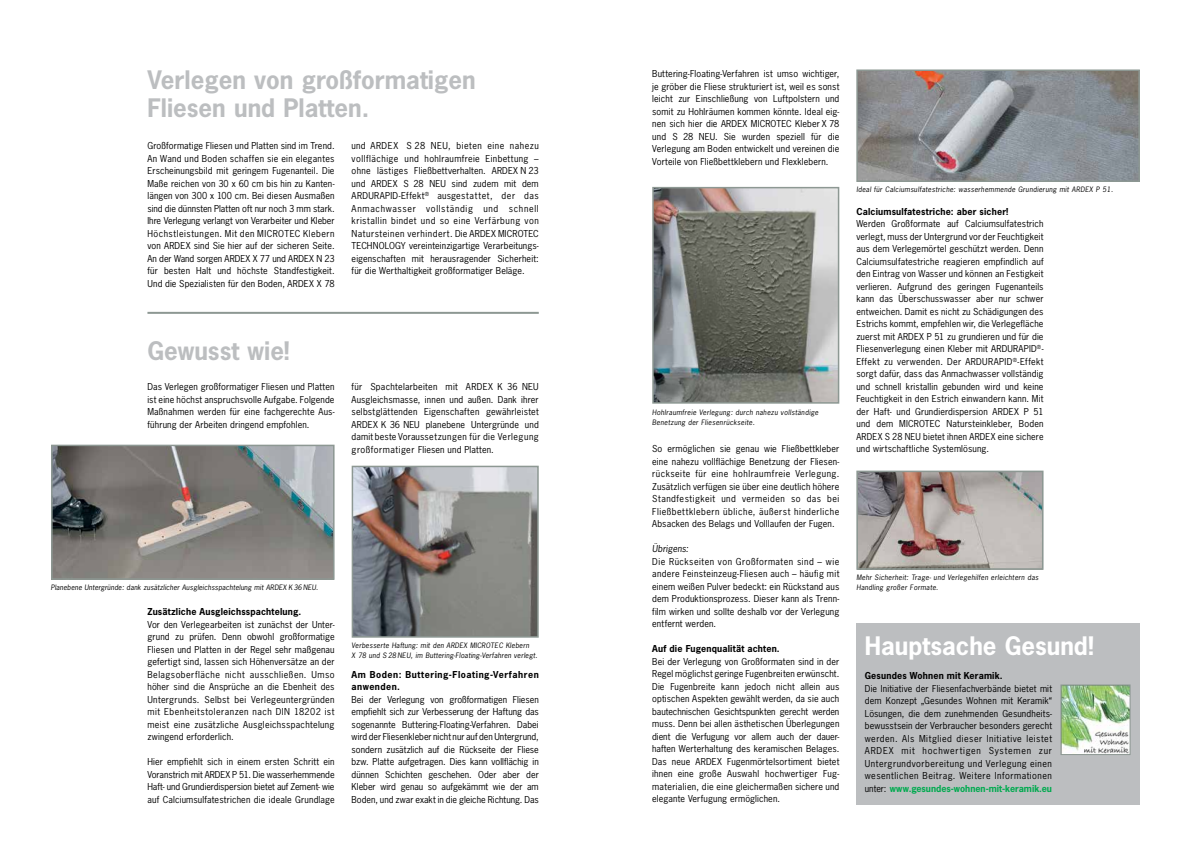
<style>
.page{position:relative;width:1191px;height:842px;background:#fff}
.page>*{position:absolute;margin:0;border:0;box-sizing:border-box;transform-origin:0 0}
.t1{font:700 24px/28px "News Gothic";color:#bcbec0}
.t2{font:700 24px "News Gothic";color:#fff}
.t3{font:9px/12.5px "News Gothic";letter-spacing:.015em;color:#000;text-align:justify}
.t4{font:700 9px "News Gothic";letter-spacing:.02em;color:#000}
.t5{font:700 9px/12.5px "News Gothic";letter-spacing:.055em;color:#000}
.t6{font:italic 9px "News Gothic";letter-spacing:.01em;color:#000}
.t7{font:italic 7px/10px "News Gothic Std";letter-spacing:.04em;color:#000}
.t8{font:italic 7px "News Gothic Std";letter-spacing:.02em;color:#000}
.s1{font-weight:700;color:#00aa4f}
</style>
<div class="page">
<div style="left:856px;top:624px;width:284px;height:181px;background:#bcbec0"></div>
<img style="left:1062px;top:687px;width:66px;height:66px">
<div style="left:1060px;top:685px;width:70px;height:70px;border:1px solid #8d9893"></div>
<img style="left:859px;top:72px;width:277px;height:107px">
<div style="left:856px;top:69px;width:283px;height:113px;border:2px solid #8d9893"></div>
<img style="left:54px;top:448px;width:277px;height:129px">
<div style="left:51px;top:445px;width:283px;height:135px;border:2px solid #8d9893"></div>
<img style="left:355px;top:469px;width:181px;height:166px">
<div style="left:352px;top:466px;width:187px;height:172px;border:2px solid #8d9893"></div>
<img style="left:655px;top:190px;width:181px;height:211px">
<div style="left:652px;top:187px;width:187px;height:217px;border:2px solid #8d9893"></div>
<img style="left:859px;top:474px;width:181px;height:93px">
<div style="left:856px;top:471px;width:187px;height:99px;border:2px solid #8d9893"></div>
<hr style="left:147px;top:312px;width:392px;height:2px;background:#8d9893">
<h1 class="t1" style="left:147px;top:65px;width:330px">Verlegen von großformatigen<br>Fliesen und Platten.</h1>
<p class="t3" style="left:147px;top:139px;width:189px">Großformatige Fliesen und Platten sind im Trend.<br>An Wand und Boden schaffen sie ein elegantes Erscheinungsbild mit geringem Fugenanteil. Die Maße reichen von 30 x 60 cm bis hin zu Kanten&shy;längen von 300 x 100 cm. Bei diesen Ausmaßen sind die dünnsten Platten oft nur noch 3 mm stark.<br>Ihre Verlegung verlangt von Verarbeiter und Kleber Höchstleistungen. Mit den MICROTEC Klebern von ARDEX sind Sie hier auf der sicheren Seite.<br>An der Wand sorgen ARDEX X 77 und ARDEX N 23 für besten Halt und höchste Standfestigkeit.<br>Und die Spezialisten für den Boden, ARDEX X 78</p>
<p class="t3" style="left:351px;top:139px;width:189px">und ARDEX S 28 NEU, bieten eine nahezu vollflächige und hohlraumfreie Einbettung – ohne lästiges Fließbettverhalten. ARDEX N 23 und ARDEX S 28 NEU sind zudem mit dem ARDURAPID-Effekt<sup>®</sup> ausgestattet, der das Anmachwasser vollständig und schnell kristallin bindet und so eine Verfärbung von Natursteinen verhindert. Die ARDEX MICROTEC TECHNOLOGY vereinteinzigartige Verarbeitungs&shy;eigenschaften mit herausragender Sicherheit: für die Werthaltigkeit großformatiger Beläge.</p>
<h1 class="t1" style="left:147px;top:336px;width:144px">Gewusst wie!</h1>
<p class="t3" style="left:147px;top:380px;width:189px">Das Verlegen großformatiger Fliesen und Platten ist eine höchst anspruchsvolle Aufgabe. Folgende Maßnahmen werden für eine fachgerechte Aus&shy;führung der Arbeiten dringend empfohlen.</p>
<p class="t3" style="left:352px;top:380px;width:189px">für Spachtelarbeiten mit ARDEX K 36 NEU Ausgleichsmasse, innen und außen. Dank ihrer selbstglättenden Eigenschaften gewährleistet ARDEX K 36 NEU planebene Untergründe und damit beste Voraussetzungen für die Verlegung großformatiger Fliesen und Platten.</p>
<p class="t8" style="left:51px;top:583px;width:269px">Planebene Untergründe: dank zusätzlicher Ausgleichsspachtelung mit ARDEX K 36NEU.</p>
<p class="t4" style="left:147px;top:606px;width:155px">Zusätzliche Ausgleichsspachtelung.</p>
<p class="t3" style="left:147px;top:618px;width:189px">Vor den Verlegearbeiten ist zunächst der Unter&shy;grund zu prüfen. Denn obwohl großformatige Fliesen und Platten in der Regel sehr maßgenau gefertigt sind, lassen sich Höhenversätze an der Belagsoberfläche nicht ausschließen. Umso höher sind die Ansprüche an die Ebenheit des Untergrunds. Selbst bei Verlegeuntergründen mit Ebenheitstoleranzen nach DIN 18202 ist meist eine zusätzliche Ausgleichsspachtelung zwingend erforderlich.</p>
<p class="t3" style="left:147px;top:755px;width:189px">Hier empfiehlt sich in einem ersten Schritt ein Voranstrich mit ARDEX P 51. Die wasserhemmende Haft- und Grundierdispersion bietet auf Zement- wie auf Calciumsulfatestrichen die ideale Grundlage</p>
<p class="t7" style="left:351px;top:641px;width:187px">Verbesserte Haftung: mit den ARDEX MICROTEC Klebern<br>X 78 und S 28 NEU, im Buttering-Floating-Verfahren verlegt.</p>
<p class="t5" style="left:352px;top:668px;width:189px">Am Boden: Buttering-Floating-Verfahren anwenden.</p>
<p class="t3" style="left:352px;top:693px;width:189px">Bei der Verlegung von großformatigen Fliesen empfiehlt sich zur Verbesserung der Haftung das sogenannte Buttering-Floating-Verfahren. Dabei wird der Fliesenkleber nicht nur auf den Untergrund, sondern zusätzlich auf die Rückseite der Fliese bzw. Platte aufgetragen. Dies kann vollflächig in dünnen Schichten geschehen. Oder aber der Kleber wird genau so aufgekämmt wie der am Boden, und zwar exakt in die gleiche Richtung. Das</p>
<p class="t3" style="left:652px;top:67px;width:189px">Buttering-Floating-Verfahren ist umso wichtiger, je gröber die Fliese strukturiert ist, weil es sonst leicht zur Einschließung von Luftpolstern und somit zu Hohlräumen kommen könnte. Ideal eig&shy;nen sich hier die ARDEX MICROTEC Kleber X 78 und S 28 NEU. Sie wurden speziell für die Verlegung am Boden entwickelt und vereinen die Vorteile von Fließbettklebern und Flexklebern.</p>
<p class="t7" style="left:652px;top:407px;width:168px">Hohlraumfreie Verlegung: durch nahezu vollständige<br>Benetzung der Fliesenrückseite.</p>
<p class="t3" style="left:652px;top:442px;width:189px">So ermöglichen sie genau wie Fließbettkleber eine nahezu vollflächige Benetzung der Fliesen&shy;rückseite für eine hohlraumfreie Verlegung.<br>Zusätzlich verfügen sie über eine deutlich höhere Standfestigkeit und vermeiden so das bei Fließbettklebern übliche, äußerst hinderliche Absacken des Belags und Volllaufen der Fugen.</p>
<p class="t6" style="left:652px;top:543px;width:38px">Übrigens:</p>
<p class="t3" style="left:652px;top:555px;width:189px">Die Rückseiten von Großformaten sind – wie andere Feinsteinzeug-Fliesen auch – häufig mit einem weißen Pulver bedeckt: ein Rückstand aus dem Produktionsprozess. Dieser kann als Trenn&shy;film wirken und sollte deshalb vor der Verlegung entfernt werden.</p>
<p class="t4" style="left:652px;top:643px;width:129px">Auf die Fugenqualität achten.</p>
<p class="t3" style="left:652px;top:655px;width:189px">Bei der Verlegung von Großformaten sind in der Regel möglichst geringe Fugenbreiten erwünscht.<br>Die Fugenbreite kann jedoch nicht allein aus optischen Aspekten gewählt werden, da sie auch bautechnischen Gesichtspunkten gerecht werden muss. Denn bei allen ästhetischen Überlegungen dient die Verfugung vor allem auch der dauer&shy;haften Werterhaltung des keramischen Belages.<br>Das neue ARDEX Fugenmörtelsortiment bietet ihnen eine große Auswahl hochwertiger Fug&shy;materialien, die eine gleichermaßen sichere und elegante Verfugung ermöglichen.</p>
<p class="t7" style="left:856px;top:185px;width:258px">Ideal für Calciumsulfatestriche: wasserhemmende Grundierung mit ARDEX P 51.</p>
<p class="t4" style="left:856px;top:205px;width:154px">Calciumsulfatestriche: aber sicher!</p>
<p class="t3" style="left:856px;top:217px;width:189px">Werden Großformate auf Calciumsulfatestrich verlegt, muss der Untergrund vor der Feuchtigkeit aus dem Verlegemörtel geschützt werden. Denn Calciumsulfatestriche reagieren empfindlich auf den Eintrag von Wasser und können an Festigkeit verlieren. Aufgrund des geringen Fugenanteils kann das Überschusswasser aber nur schwer entweichen. Damit es nicht zu Schädigungen des Estrichs kommt, empfehlen wir, die Verlegefläche zuerst mit ARDEX P 51 zu grundieren und für die Fliesenverlegung einen Kleber mit ARDURAPID<sup>®</sup>- Effekt zu verwenden. Der ARDURAPID<sup>®</sup>-Effekt sorgt dafür, dass das Anmachwasser vollständig und schnell kristallin gebunden wird und keine Feuchtigkeit in den Estrich einwandern kann. Mit der Haft- und Grundierdispersion ARDEX P 51 und dem MICROTEC Natursteinkleber, Boden ARDEX S 28 NEU bietet ihnen ARDEX eine sichere und wirtschaftliche Systemlösung.</p>
<p class="t7" style="left:856px;top:573px;width:184px">Mehr Sicherheit: Trage- und Verlegehilfen erleichtern das<br>Handling großer Formate.</p>
<h1 class="t2" style="left:865px;top:630px;width:230px">Hauptsache Gesund!</h1>
<p class="t4" style="left:865px;top:670px;width:139px">Gesundes Wohnen mit Keramik.</p>
<p class="t3" style="left:865px;top:682px;width:189px">Die Initiative der Fliesenfachverbände bietet mit dem Konzept „Gesundes Wohnen mit Keramik“ Lösungen, die dem zunehmenden Gesundheits&shy;bewusstsein der Verbraucher besonders gerecht werden. Als Mitglied dieser Initiative leistet ARDEX mit hochwertigen Systemen zur Untergrundvorbereitung und Verlegung einen wesentlichen Beitrag. Weitere Informationen unter: <span class="s1">www.gesundes-wohnen-mit-keramik.eu</span></p>
</div>
